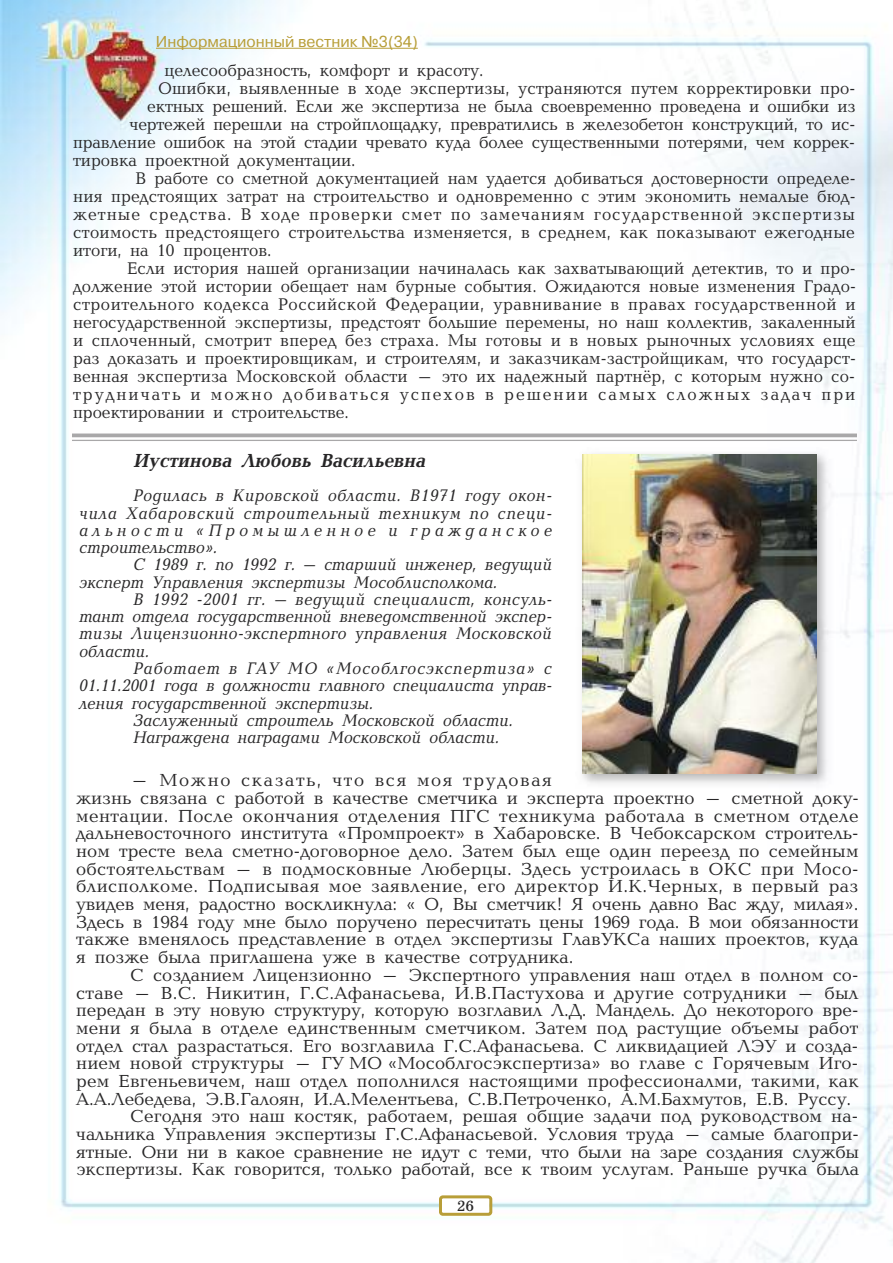
<style>
.page{position:relative;width:893px;height:1263px;background:#fff}
.page>*{position:absolute;margin:0;border:0;box-sizing:border-box;transform-origin:0 0}
.t1{font:italic 700 19.5px "Baltica C";color:#272627;scale:.95 1}
.t2{font:18px/17.7px "Baltica C";letter-spacing:.005em;color:#272627}
.t3{font:17.4px "Baltica C";letter-spacing:.01em;color:#272627;scale:.95 1}
.t4{font:17.4px "Baltica C";letter-spacing:-.01em;color:#272627;scale:.95 1}
.t5{font:17.4px "Baltica C";letter-spacing:.035em;color:#272627;scale:.95 1}
.t6{font:17.4px "Baltica C";letter-spacing:.065em;color:#272627;scale:.95 1}
.t7{font:17.4px "Baltica C";letter-spacing:.12em;color:#272627;scale:.95 1}
.t8{font:italic 17.25px/17.2px "Baltica C";color:#272627;text-align:justify;scale:.95 1}
.t9{font:italic 17.25px "Baltica C";letter-spacing:.055em;color:#272627;scale:.95 1}
.t10{font:15.75px "Pragmatica C";color:#b89e38}
.t11{font:15px "School Book C";color:#272627}
</style>
<div class="page">
<img style="left:0;top:0;width:893px;height:1263px">
<svg style="left:439px;top:1195px;width:53px;height:21px"></svg>
<svg style="left:72px;top:433px;width:785px;height:4px;background:#b4b3b4"></svg>
<hr style="left:72px;top:440px;width:785px;height:1px;background:#a9a8a9">
<img style="left:576px;top:448px;width:259px;height:345px">
<img style="left:582px;top:454px;width:234px;height:319px">
<hr style="left:156px;top:48px;width:262px;height:1px;background:#b89e38">
<p class="t10" style="left:156px;top:32px;width:263px">Информационный вестник №3(34)</p>
<p class="t3" style="left:164px;top:60px;width:337px">целесообразность, комфорт и красоту.</p>
<p class="t3" style="left:158px;top:78px;width:735px">Ошибки, выявленные в ходе экспертизы, устраняются путем корректировки про-</p>
<p class="t4" style="left:147px;top:96px;width:747px">ектных решений. Если же экспертиза не была своевременно проведена и ошибки из</p>
<p class="t4" style="left:130px;top:114px;width:765px">чертежей перешли на стройплощадку, превратились в железобетон конструкций, то ис-</p>
<p class="t3" style="left:73px;top:132px;width:825px">правление ошибок на этой стадии чревато куда более существенными потерями, чем коррек-</p>
<p class="t3" style="left:73px;top:150px;width:299px">тировка проектной документации.</p>
<p class="t3" style="left:135px;top:168px;width:759px">В работе со сметной документацией нам удается добиваться достоверности определе-</p>
<p class="t3" style="left:73px;top:186px;width:825px">ния предстоящих затрат на строительство и одновременно с этим экономить немалые бюд-</p>
<p class="t6" style="left:73px;top:204px;width:825px">жетные средства. В ходе проверки смет по замечаниям государственной экспертизы</p>
<p class="t3" style="left:73px;top:222px;width:824px">стоимость предстоящего строительства изменяется, в среднем, как показывают ежегодные</p>
<p class="t3" style="left:73px;top:240px;width:210px">итоги, на 10 процентов.</p>
<p class="t3" style="left:127px;top:258px;width:768px">Если история нашей организации начиналась как захватывающий детектив, то и про-</p>
<p class="t3" style="left:73px;top:276px;width:825px">должение этой истории обещает нам бурные события. Ожидаются новые изменения Градо-</p>
<p class="t5" style="left:73px;top:294px;width:825px">строительного кодекса Российской Федерации, уравнивание в правах государственной и</p>
<p class="t3" style="left:73px;top:312px;width:825px">негосударственной экспертизы, предстоят большие перемены, но наш коллектив, закаленный</p>
<p class="t3" style="left:73px;top:330px;width:825px">и сплоченный, смотрит вперед без страха. Мы готовы и в новых рыночных условиях еще</p>
<p class="t3" style="left:73px;top:348px;width:825px">раз доказать и проектировщикам, и строителям, и заказчикам-застройщикам, что государст-</p>
<p class="t3" style="left:73px;top:366px;width:825px">венная экспертиза Московской области – это их надежный партнёр, с которым нужно со-</p>
<p class="t7" style="left:73px;top:384px;width:825px">трудничать и можно добиваться успехов в решении самых сложных задач при</p>
<p class="t3" style="left:73px;top:402px;width:292px">проектировании и строительстве.</p>
<p class="t1" style="left:133px;top:449px;width:312px">Иустинова Любовь Васильевна</p>
<p class="t8" style="left:79px;top:487px;width:499px;text-indent:54px">Родилась в Кировской области. В1971 году окон&shy;чила Хабаровский строительный техникум по специ&shy;альности «Промышленное и гражданское строительство».</p>
<p class="t8" style="left:79px;top:556px;width:499px;text-indent:54px">С 1989 г. по 1992 г. – старший инженер, ведущий эксперт Управления экспертизы Мособлисполкома.</p>
<p class="t8" style="left:79px;top:590px;width:499px;text-indent:54px">В 1992 -2001 гг. – ведущий специалист, консуль&shy;тант отдела государственной вневедомственной экспер&shy;тизы Лицензионно-экспертного управления Московской области.</p>
<p class="t9" style="left:133px;top:658px;width:442px">Работает в ГАУ МО «Мособлгосэкспертиза» с</p>
<p class="t8" style="left:79px;top:677px;width:499px">01.11.2001 года в должности главного специалиста управ-</p>
<p class="t8" style="left:79px;top:694px;width:311px">ления государственной экспертизы.</p>
<p class="t8" style="left:133px;top:711px;width:401px">Заслуженный строитель Московской области.</p>
<p class="t8" style="left:133px;top:728px;width:387px">Награждена наградами Московской области.</p>
<p class="t2" style="left:76px;top:771px;width:784px;text-indent:54px">– Можно сказать, что вся моя трудовая<br>жизнь связана с работой в качестве сметчика и эксперта проектно – сметной доку&shy;ментации. После окончания отделения ПГС техникума работала в сметном отделе дальневосточного института «Промпроект» в Хабаровске. В Чебоксарском строитель&shy;ном тресте вела сметно-договорное дело. Затем был еще один переезд по семейным обстоятельствам – в подмосковные Люберцы. Здесь устроилась в ОКС при Мосо&shy;блисполкоме. Подписывая мое заявление, его директор И.К.Черных, в первый раз увидев меня, радостно воскликнула: « О, Вы сметчик! Я очень давно Вас жду, милая».<br>Здесь в 1984 году мне было поручено пересчитать цены 1969 года. В мои обязанности также вменялось представление в отдел экспертизы ГлавУКСа наших проектов, куда я позже была приглашена уже в качестве сотрудника.</p>
<p class="t2" style="left:130px;top:966px;width:730px">С созданием Лицензионно – Экспертного управления наш отдел в полном со-</p>
<p class="t2" style="left:76px;top:983px;width:784px">ставе – В.С. Никитин, Г.С.Афанасьева, И.В.Пастухова и другие сотрудники – был</p>
<p class="t2" style="left:76px;top:1001px;width:784px">передан в эту новую структуру, которую возглавил Л.Д. Мандель. До некоторого вре-</p>
<p class="t2" style="left:76px;top:1019px;width:784px">мени я была в отделе единственным сметчиком. Затем под растущие объемы работ</p>
<p class="t2" style="left:76px;top:1036px;width:784px">отдел стал разрастаться. Его возглавила Г.С.Афанасьева. С ликвидацией ЛЭУ и созда-</p>
<p class="t2" style="left:76px;top:1054px;width:783px">нием новой структуры – ГУ МО «Мособлгосэкспертиза» во главе с Горячевым Иго-</p>
<p class="t2" style="left:76px;top:1072px;width:784px">рем Евгеньевичем, наш отдел пополнился настоящими профессионалми, такими, как</p>
<p class="t2" style="left:76px;top:1089px;width:777px">А.А.Лебедева, Э.В.Галоян, И.А.Мелентьева, С.В.Петроченко, А.М.Бахмутов, Е.В. Руссу.</p>
<p class="t2" style="left:130px;top:1107px;width:729px">Сегодня это наш костяк, работаем, решая общие задачи под руководством на-</p>
<p class="t2" style="left:76px;top:1125px;width:784px">чальника Управления экспертизы Г.С.Афанасьевой. Условия труда – самые благопри-</p>
<p class="t2" style="left:76px;top:1143px;width:784px">ятные. Они ни в какое сравнение не идут с теми, что были на заре создания службы</p>
<p class="t2" style="left:76px;top:1160px;width:784px">экспертизы. Как говорится, только работай, все к твоим услугам. Раньше ручка была</p>
<p class="t11" style="left:457px;top:1196px;width:19px">26</p>
</div>
